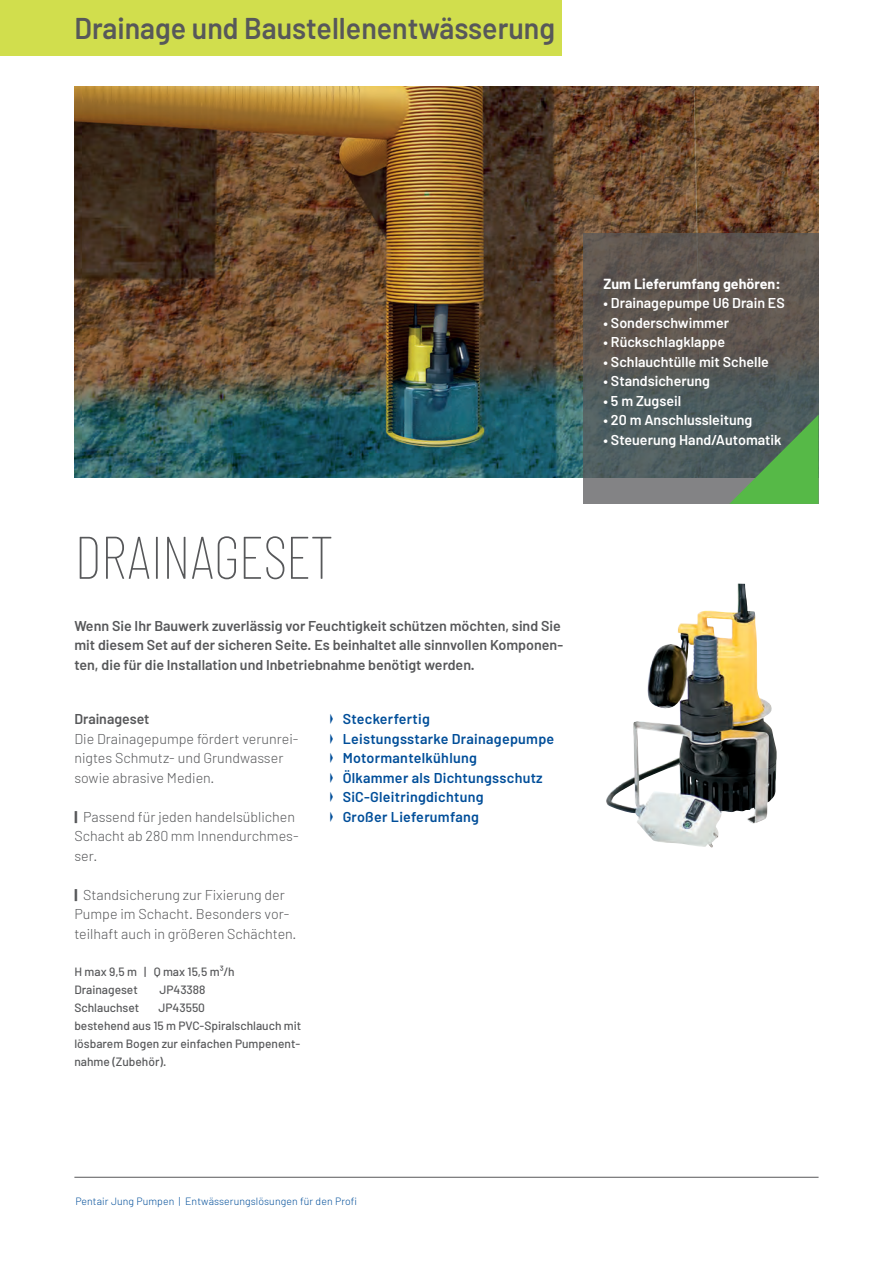
<style>
.page{position:relative;width:893px;height:1263px;background:#fff}
.page>*{position:absolute;margin:0;border:0;box-sizing:border-box;transform-origin:0 0}
.t1{font:100 60px "Barlow Condensed";letter-spacing:-.02em;color:#57585a}
.t2{font:600 30px "Barlow";color:#57585a;scale:.95 1}
.t3{font:300 14.25px/19.5px "Barlow";color:#57585a}
.t4{font:600 14.25px/19.5px "Barlow";color:#57585a}
.t5{font:600 14.25px "Barlow";color:#fff}
.t6{font:600 14.25px/19.5px "Barlow";letter-spacing:.02em;color:#014e99}
.t7{font:700 14.25px "Barlow";color:#fff}
.t8{font:500 12px/18px "Barlow";color:#57585a}
.t9{font:300 10.5px "Barlow";letter-spacing:.01em;color:#014e99}
.s1{font-weight:800}
</style>
<div class="page">
<hr style="left:74px;top:1177px;width:745px;height:1px;background:#57585a">
<img style="left:74px;top:86px;width:745px;height:391px">
<svg style="left:583px;top:234px;width:236px;height:270px;background:#5b5b58"></svg>
<svg style="left:729px;top:415px;width:90px;height:89px;background:#538b53"></svg>
<img style="left:606px;top:584px;width:171px;height:263px">
<div style="left:0;top:0;width:561px;height:55px;background:#d1de4d"></div>
<h2 class="t2" style="left:74px;top:9px;width:507px">Drainage und Baustellenentwässerung</h2>
<h1 class="t1" style="left:74px;top:520px;width:261px">DRAINAGESET</h1>
<p class="t4" style="left:74px;top:616px;width:490px">Wenn Sie Ihr Bauwerk zuverlässig vor Feuchtigkeit schützen möchten, sind Sie mit diesem Set auf der sicheren Seite. Es beinhaltet alle sinnvollen Komponen&shy;ten, die für die Installation und Inbetriebnahme benötigt werden.</p>
<p class="t4" style="left:74px;top:709px;width:77px">Drainageset</p>
<p class="t3" style="left:74px;top:729px;width:226px">Die Drainagepumpe fördert verunrei&shy;nigtes Schmutz- und Grundwasser sowie abrasive Medien.</p>
<p class="t3" style="left:74px;top:807px;width:226px"><span class="s1">|</span> Passend für jeden handelsüblichen<br>Schacht ab 280 mm Innendurchmes&shy;ser.</p>
<p class="t3" style="left:74px;top:885px;width:224px"><span class="s1">|</span> Standsicherung zur Fixierung der<br>Pumpe im Schacht. Besonders vor&shy;teilhaft auch in größeren Schächten.</p>
<p class="t8" style="left:74px;top:963px;width:162px">H max 9,5 m | Q max 15,5 m³/h<br>Drainageset</p>
<p class="t8" style="left:159px;top:981px;width:48px">JP43388</p>
<p class="t8" style="left:74px;top:999px;width:228px;text-indent:84px">JP43550<br>bestehend aus 15 m PVC-Spiralschlauch mit lösbarem Bogen zur einfachen Pumpenent&shy;nahme (Zubehör).</p>
<p class="t8" style="left:74px;top:999px;width:66px">Schlauchset</p>
<p class="t6" style="left:343px;top:709px;width:213px">Steckerfertig<br>Leistungsstarke Drainagepumpe<br>Motormantelkühlung<br>Ölkammer als Dichtungsschutz<br>SiC-Gleitringdichtung<br>Großer Lieferumfang</p>
<p class="t7" style="left:604px;top:275px;width:178px">Zum Lieferumfang gehören:</p>
<p class="t5" style="left:604px;top:294px;width:183px">• Drainagepumpe U6 Drain ES</p>
<p class="t5" style="left:604px;top:314px;width:127px">• Sonderschwimmer</p>
<p class="t5" style="left:604px;top:333px;width:123px">• Rückschlagklappe</p>
<p class="t5" style="left:604px;top:352px;width:167px">• Schlauchtülle mit Schelle</p>
<p class="t5" style="left:604px;top:372px;width:108px">• Standsicherung</p>
<p class="t5" style="left:604px;top:391px;width:79px">• 5 m Zugseil</p>
<p class="t5" style="left:604px;top:411px;width:150px">• 20 m Anschlussleitung</p>
<p class="t5" style="left:604px;top:430px;width:179px">• Steuerung Hand/Automatik</p>
<p class="t9" style="left:75px;top:1194px;width:283px">Pentair Jung Pumpen | Entwässerungslösungen für den Profi</p>
</div>
